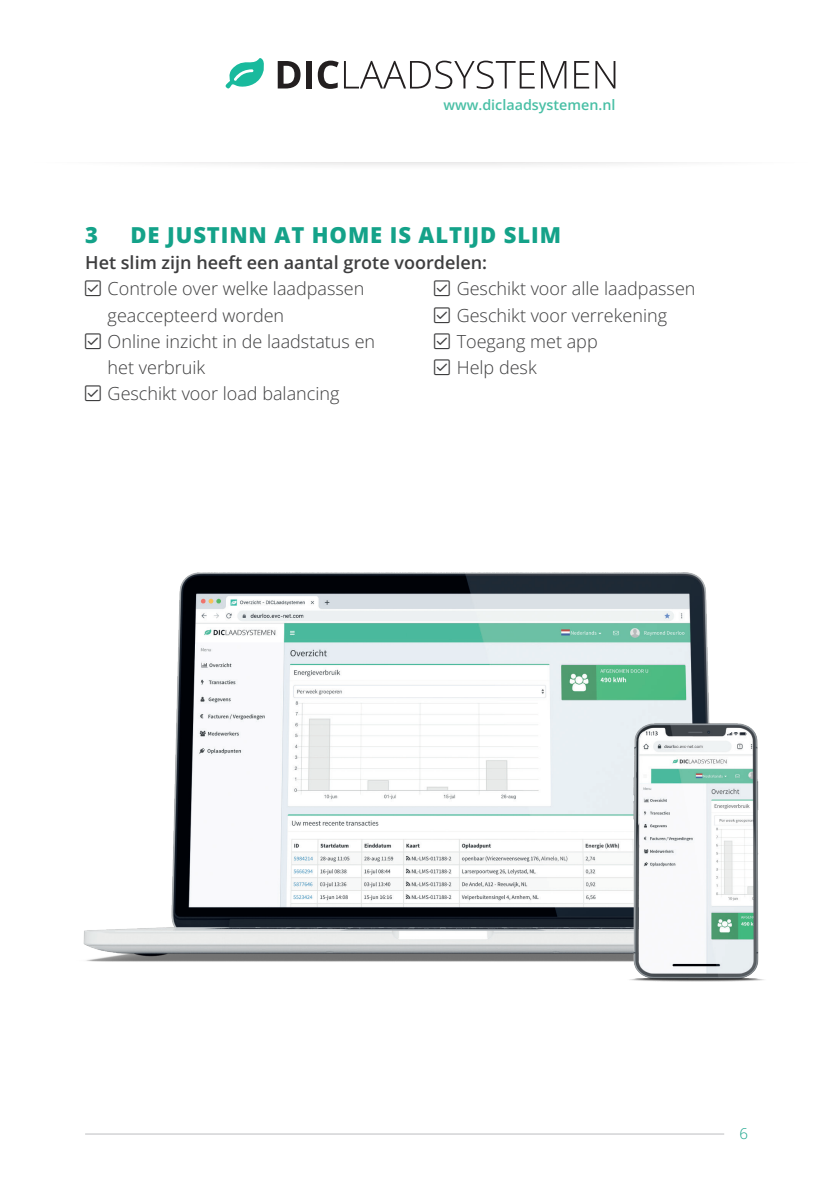
<style>
.page{position:relative;width:840px;height:1191px;background:#fff}
.page>*{position:absolute;margin:0;border:0;box-sizing:border-box;transform-origin:0 0}
._1__Kop_voor_inhouds{font:800 22px "Open Sans";letter-spacing:.04em;color:#14a289}
.t1{font:300 18px/26px "Open Sans";color:#3e3e3f}
.t2{font:600 18px "Open Sans";color:#3e3e3f}
.t3{font:300 15px "Open Sans";color:#14a289}
.t4{font:600 14.4px "Open Sans";color:#49bfa5}
</style>
<div class="page">
<div style="left:0;top:122px;width:839px;height:50px;background:#231f20;opacity:.35"></div>
<div style="left:0;top:0;width:839px;height:161px;background:#fff"></div>
<svg style="left:225px;top:58px;width:39px;height:31px"></svg>
<svg style="left:277px;top:61px;width:23px;height:27px"></svg>
<div style="left:306px;top:61px;width:6px;height:27px;background:#231f20"></div>
<svg style="left:317px;top:61px;width:21px;height:28px"></svg>
<svg style="left:344px;top:61px;width:190px;height:28px"></svg>
<svg style="left:540px;top:61px;width:26px;height:27px"></svg>
<svg style="left:574px;top:61px;width:15px;height:27px"></svg>
<svg style="left:595px;top:61px;width:20px;height:27px"></svg>
<hr style="left:85px;top:1133px;width:638px;height:1px;background:#bcbdc0">
<img style="left:83px;top:572px;width:627px;height:390px">
<img style="left:623px;top:723px;width:141px;height:258px">
<p class="t4" style="left:443px;top:95px;width:173px">www.diclaadsystemen.nl</p>
<p class="_1__Kop_voor_inhouds" style="left:85px;top:220px;width:14px">3</p>
<p class="_1__Kop_voor_inhouds" style="left:130px;top:220px;width:431px">DE JUSTINN AT HOME IS ALTIJD SLIM</p>
<p class="t2" style="left:85px;top:251px;width:403px">Het slim zijn heeft een aantal grote voordelen:</p>
<p class="t1" style="left:108px;top:275px;width:258px">Controle over welke laadpassen geaccepteerd worden</p>
<p class="t1" style="left:108px;top:327px;width:269px">Online inzicht in de laadstatus en het verbruik</p>
<p class="t1" style="left:108px;top:379px;width:233px">Geschikt voor load balancing</p>
<p class="t1" style="left:456px;top:275px;width:240px">Geschikt voor alle laadpassen</p>
<p class="t1" style="left:456px;top:301px;width:212px">Geschikt voor verrekening</p>
<p class="t1" style="left:456px;top:327px;width:142px">Toegang met app</p>
<p class="t1" style="left:456px;top:353px;width:81px">Help desk</p>
<p class="t3" style="left:739px;top:1123px;width:10px">6</p>
</div>
